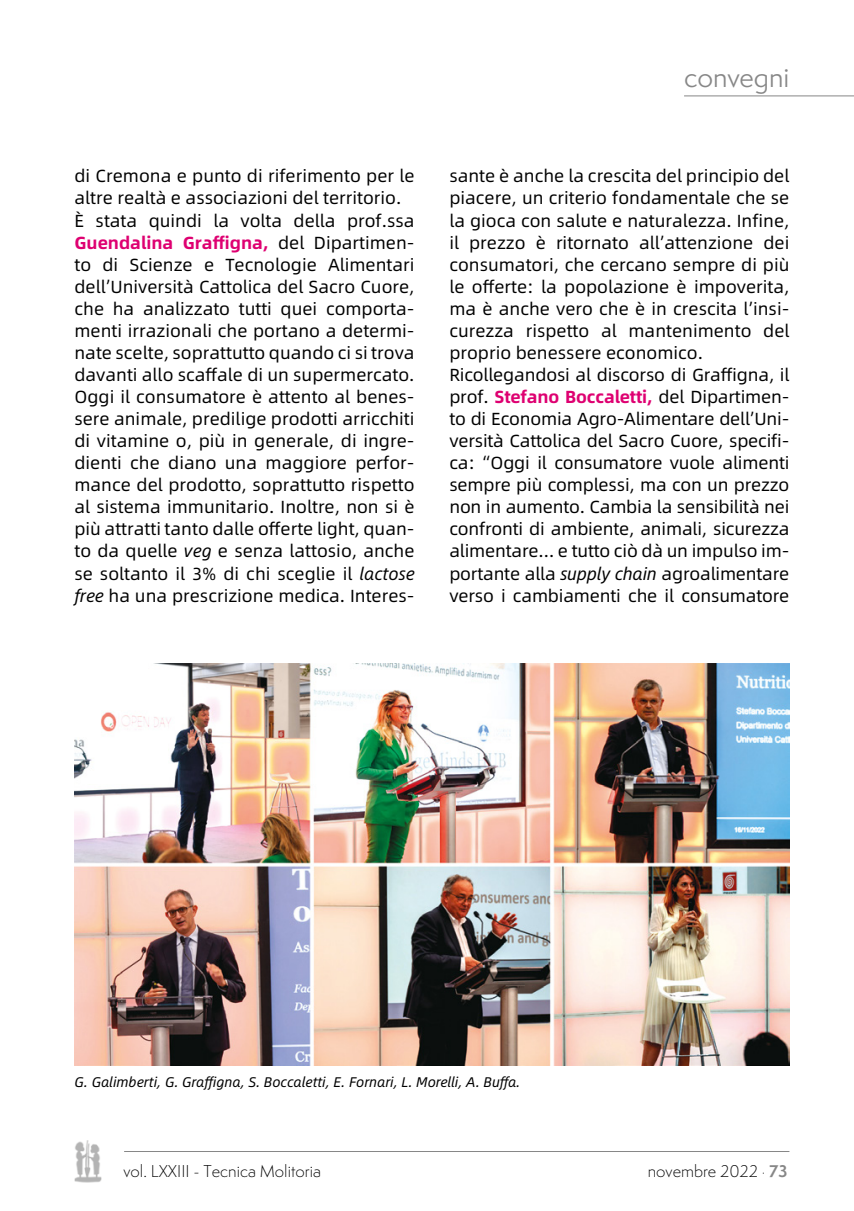
<style>
.page{position:relative;width:854px;height:1211px;background:#fff}
.page>*{position:absolute;margin:0;border:0;box-sizing:border-box;transform-origin:0 0}
.t1{font:26.25px "Semplicita Pro";color:#878787}
.t2{font:17.5px/22.1px "Alibaba Sans";color:#000}
.t3{font:300 15.75px "Semplicita Pro";color:#000}
.t4{font:italic 14px "Alibaba Sans";color:#000}
.s1{font-weight:700;color:#de0071}
.s2{font-style:italic}
.s3{font-weight:700;color:#878787}
</style>
<div class="page">
<hr style="left:683px;top:96px;width:170px;height:1px;background:#878787">
<img style="left:74px;top:1140px;width:27px;height:42px">
<hr style="left:124px;top:1150px;width:665px;height:1px;background:#878787">
<img style="left:74px;top:663px;width:715px;height:402px">
<h1 class="t1" style="left:683px;top:59px;width:107px">convegni</h1>
<p class="t2" style="left:74px;top:164px;width:341px">di Cremona e punto di riferimento per le altre realtà e associazioni del territorio.<br>È stata quindi la volta della prof.ssa <span class="s1">Guendalina Graffigna,</span> del Dipartimen&shy;to di Scienze e Tecnologie Alimentari dell’Università Cattolica del Sacro Cuore, che ha analizzato tutti quei comporta&shy;menti irrazionali che portano a determi&shy;nate scelte, soprattutto quando ci si trova davanti allo scaffale di un supermercato.<br>Oggi il consumatore è attento al benes&shy;sere animale, predilige prodotti arricchiti di vitamine o, più in generale, di ingre&shy;dienti che diano una maggiore perfor&shy;mance del prodotto, soprattutto rispetto al sistema immunitario. Inoltre, non si è più attratti tanto dalle offerte light, quan&shy;to da quelle <span class="s2">veg</span> e senza lattosio, anche se soltanto il 3% di chi sceglie il <span class="s2">lactose free</span> ha una prescrizione medica. Interes-</p>
<p class="t2" style="left:449px;top:164px;width:341px">sante è anche la crescita del principio del piacere, un criterio fondamentale che se la gioca con salute e naturalezza. Infine, il prezzo è ritornato all’attenzione dei consumatori, che cercano sempre di più le offerte: la popolazione è impoverita, ma è anche vero che è in crescita l’insi&shy;curezza rispetto al mantenimento del proprio benessere economico.<br>Ricollegandosi al discorso di Graffigna, il prof. <span class="s1">Stefano Boccaletti,</span> del Dipartimen&shy;to di Economia Agro-Alimentare dell’Uni&shy;versità Cattolica del Sacro Cuore, specifi&shy;ca: “Oggi il consumatore vuole alimenti sempre più complessi, ma con un prezzo non in aumento. Cambia la sensibilità nei confronti di ambiente, animali, sicurezza alimentare… e tutto ciò dà un impulso im&shy;portante alla <span class="s2">supply chain</span> agroalimentare verso i cambiamenti che il consumatore</p>
<p class="t4" style="left:74px;top:1071px;width:447px">G. Galimberti, G. Graffigna, S. Boccaletti, E. Fornari, L. Morelli, A. Buffa.</p>
<p class="t3" style="left:123px;top:1160px;width:199px">vol. LXXIII - Tecnica Molitoria</p>
<p class="t3" style="left:647px;top:1160px;width:141px">novembre 2022 <sub>˙</sub> <span class="s3">73</span></p>
</div>
